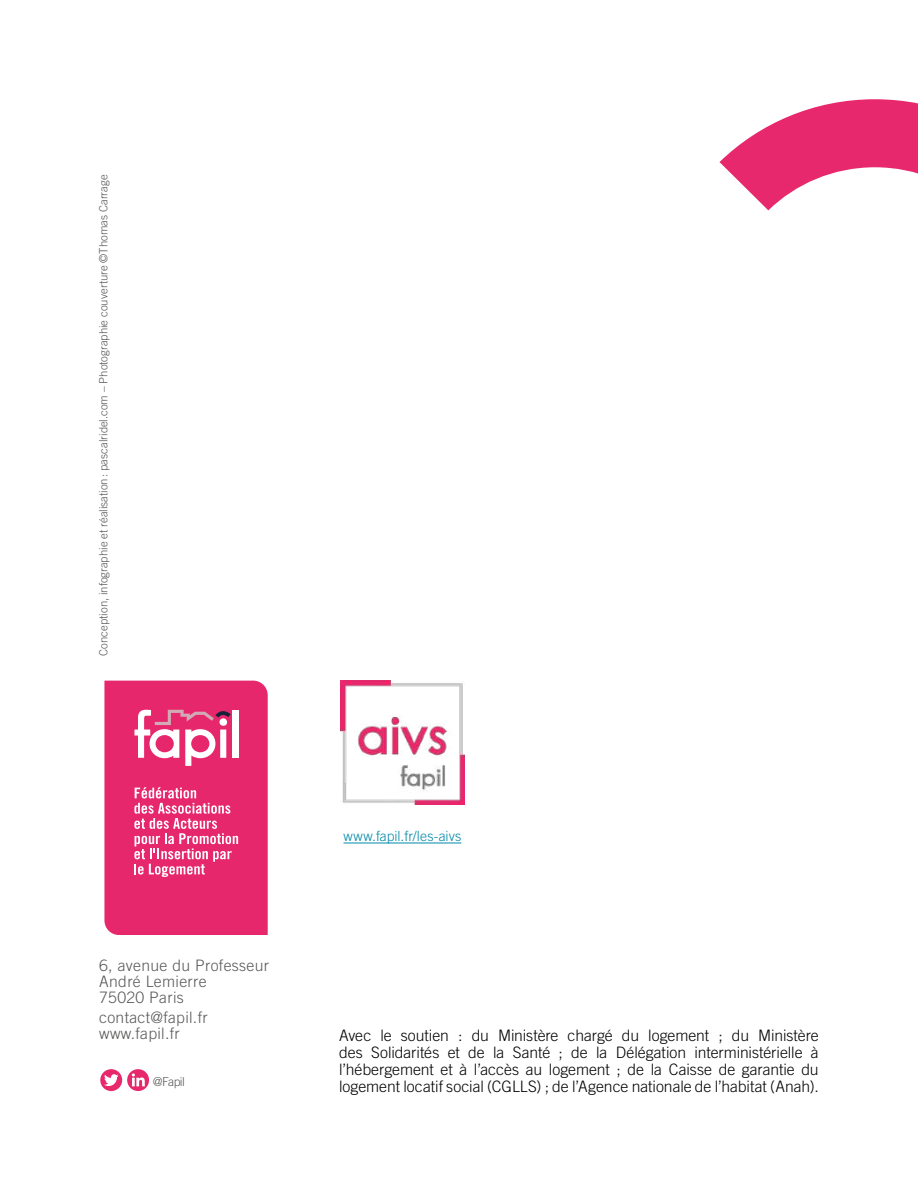
<style>
.page{position:relative;width:918px;height:1191px;background:#fff}
.page>*{position:absolute;margin:0;border:0;box-sizing:border-box;transform-origin:0 0}
.t1{font:300 15.75px/16.8px "Trade Gothic LT Std";color:#000;text-align:justify}
.t2{font:300 15.75px/15.8px "Trade Gothic LT Std";letter-spacing:.02em;color:#575756}
.t3{font:300 14px "Trade Gothic LT Std";letter-spacing:.005em;color:#0089a8}
.t4{font:300 12.25px "Trade Gothic LT Std";letter-spacing:-.05em;color:#575756}
.t5{font:300 11.38px "Trade Gothic LT Std";color:#575756}
</style>
<div class="page">
<svg style="left:104px;top:680px;width:164px;height:255px;background:#e9407c"></svg>
<svg style="left:127px;top:1069px;width:22px;height:22px"></svg>
<svg style="left:132px;top:1073px;width:13px;height:13px"></svg>
<div style="left:100px;top:1069px;width:22px;height:22px;background:#e7286c;border-radius:50%"></div>
<svg style="left:104px;top:1074px;width:14px;height:12px"></svg>
<svg style="left:719px;top:99px;width:199px;height:111px"></svg>
<img style="left:340px;top:680px;width:124px;height:124px">
<hr style="left:343px;top:842px;width:118px;height:1px;background:#0089a8">
<p class="t5" style="left:97px;top:656px;width:482px;rotate:-90deg">Conception, infographie et réalisation: pascalridel.com – Photographie couverture ©Thomas Carrage</p>
<p class="t2" style="left:99px;top:957px;width:171px">6, avenue du Professeur<br>André Lemierre<br>75020 Paris</p>
<p class="t2" style="left:99px;top:1009px;width:110px">contact@fapil.fr www.fapil.fr</p>
<p class="t4" style="left:153px;top:1074px;width:33px">@Fapil</p>
<p class="t3" style="left:343px;top:828px;width:119px">www.fapil.fr/les-aivs</p>
<p class="t1" style="left:339px;top:1027px;width:481px">Avec le soutien : du Ministère chargé du logement ; du Ministère des Solidarités et de la Santé ; de la Délégation interministérielle à l’hébergement et à l’accès au logement ; de la Caisse de garantie du logement locatif social (CGLLS) ; de l’Agence nationale de l’habitat (Anah).</p>
</div>
